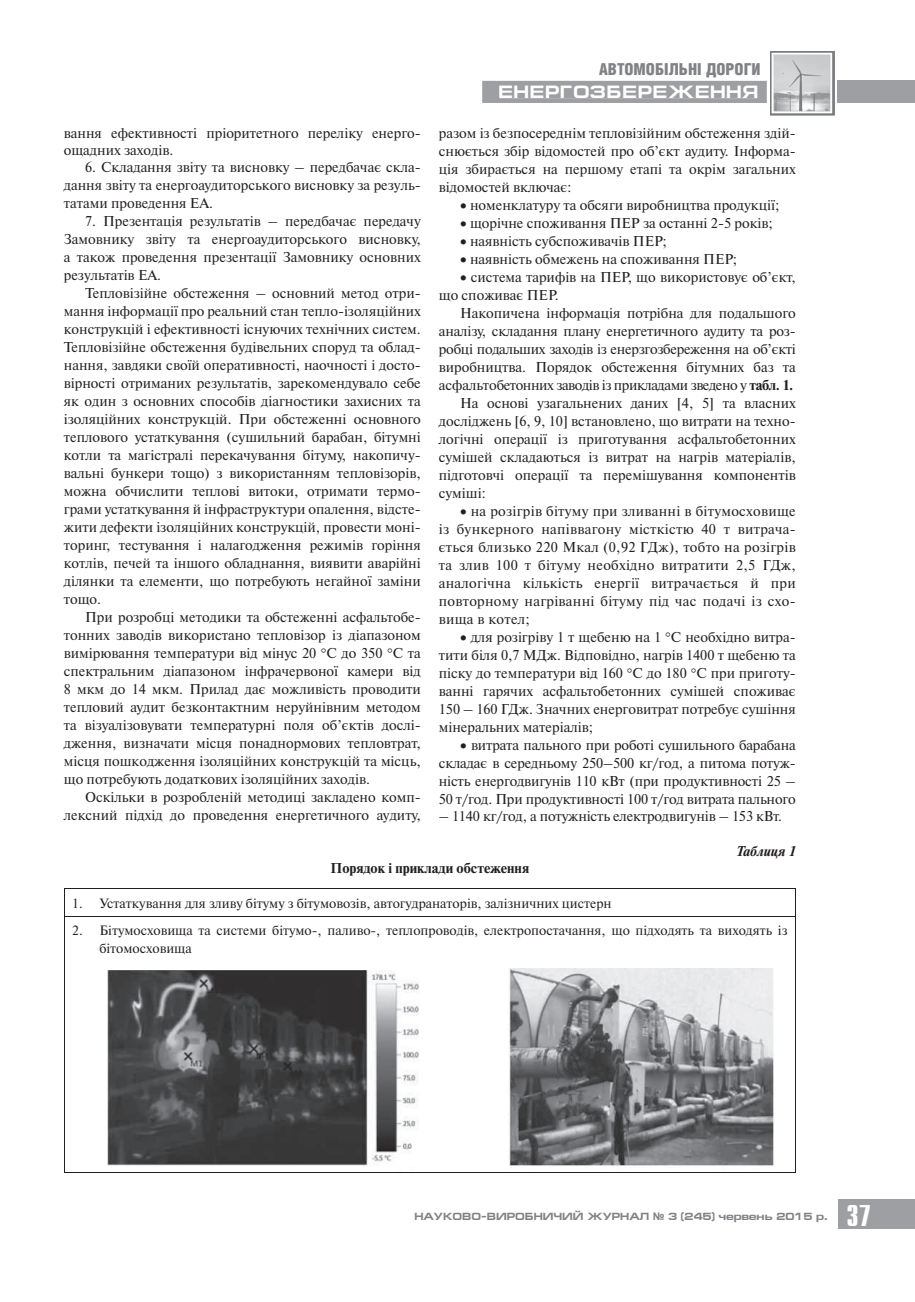
<style>
.page{position:relative;width:915px;height:1302px;background:#fff}
.page>*{position:absolute;margin:0;border:0;box-sizing:border-box;transform-origin:0 0}
.t1{font:700 30px "Compact C";color:#fff}
.t2{font:700 18px "Europe Ext";letter-spacing:.025em;color:#fff}
.t3{font:900 16.5px "Helios Cond";color:#808285}
.t4{font:14.25px/18px "Newton C";color:#231f20;text-align:justify}
.t5{font:14.25px "Newton C";letter-spacing:-.03em;color:#231f20}
.t6{font:14.25px "Newton C";letter-spacing:-.02em;color:#231f20}
.t7{font:700 14.25px "Newton C";color:#231f20}
.t8{font:italic 700 14.25px "Newton C";color:#231f20}
.t9{font:13.5px/27.6px "Newton C";color:#231f20}
.t10{font:700 10.5px "Europe Ext";color:#808285}
.s1{font-weight:700}
.s2{font-family:"Arial"}
</style>
<div class="page">
<svg style="left:482px;top:81px;width:284px;height:22px;background:#9ea0a3"></svg>
<div style="left:499px;top:86px;width:258px;height:12px;background:#9d9fa2"></div>
<div style="left:837px;top:81px;width:77px;height:22px;background:#9d9fa2"></div>
<img style="left:770px;top:51px;width:64px;height:64px">
<div style="left:838px;top:1198px;width:76px;height:30px;background:#9d9fa2"></div>
<hr style="left:64px;top:887px;width:296px;height:1px;background:#231f20">
<svg style="left:64px;top:888px;width:1px;height:27px"></svg>
<hr style="left:360px;top:887px;width:52px;height:1px;background:#231f20">
<hr style="left:412px;top:887px;width:57px;height:1px;background:#231f20">
<hr style="left:469px;top:887px;width:326px;height:1px;background:#231f20">
<hr style="left:64px;top:916px;width:1px;height:45px;background:#231f20">
<hr style="left:794px;top:916px;width:1px;height:45px;background:#231f20">
<hr style="left:64px;top:915px;width:296px;height:1px;background:#231f20">
<hr style="left:360px;top:915px;width:52px;height:1px;background:#231f20">
<hr style="left:412px;top:915px;width:57px;height:1px;background:#231f20">
<hr style="left:469px;top:915px;width:326px;height:1px;background:#231f20">
<hr style="left:64px;top:961px;width:1px;height:233px;background:#231f20">
<hr style="left:794px;top:961px;width:1px;height:233px;background:#231f20">
<img style="left:107px;top:970px;width:312px;height:196px">
<img style="left:509px;top:968px;width:265px;height:198px">
<div style="left:56px;top:1171px;width:16px;height:26px;background:#fff"></div>
<div style="left:784px;top:1172px;width:16px;height:26px;background:#fff"></div>
<hr style="left:65px;top:1171px;width:730px;height:1px;background:#231f20">
<p class="t3" style="left:599px;top:60px;width:163px">АВТОМОБІЛЬНI ДОРОГИ</p>
<p class="t2" style="left:498px;top:82px;width:262px">ЕНЕРГОЗБЕРЕЖЕННЯ</p>
<p class="t4" style="left:64px;top:124px;width:358px;line-height:17.1px">вання ефективності пріоритетного переліку енерго&shy;ощадних заходів.</p>
<p class="t4" style="left:64px;top:158px;width:358px;text-indent:21px">6. Складання звіту та висновку – передбачає скла&shy;дання звіту та енергоаудиторського висновку за резуль&shy;татами проведення ЕА.</p>
<p class="t4" style="left:64px;top:212px;width:358px;text-indent:21px">7. Презентація результатів – передбачає передачу Замовнику звіту та енергоаудиторського висновку, а також проведення презентації Замовнику основних результатів ЕА.</p>
<p class="t4" style="left:64px;top:284px;width:358px;text-indent:21px">Тепловізійне обстеження – основний метод отри&shy;мання інформації про реальний стан тепло-ізоляційних конструкцій і ефективності існуючих технічних систем.<br>Тепловізійне обстеження будівельних споруд та облад&shy;нання, завдяки своїй оперативності, наочності і досто&shy;вірності отриманих результатів, зарекомендувало себе як один з основних способів діагностики захисних та ізоляційних конструкцій. При обстеженні основного теплового устаткування (сушильний барабан, бітумні котли та магістралі перекачування бітуму, накопичу&shy;вальні бункери тощо) з використанням тепловізорів, можна обчислити теплові витоки, отримати термо&shy;грами устаткування й інфраструктури опалення, відсте&shy;жити дефекти ізоляційних конструкцій, провести моні&shy;торинг, тестування і налагодження режимів горіння котлів, печей та іншого обладнання, виявити аварійні ділянки та елементи, що потребують негайної заміни тощо.</p>
<p class="t4" style="left:64px;top:608px;width:358px;text-indent:21px">При розробці методики та обстеженні асфальтобе&shy;тонних заводів використано тепловізор із діапазоном вимірювання температури від мінус 20 С до 350 С та спектральним діапазоном інфрачервоної камери від 8 мкм до 14 мкм. Прилад дає можливість проводити тепловий аудит безконтактним неруйнівним методом та візуалізовувати температурні поля об’єктів дослі&shy;дження, визначати місця понаднормових тепловтрат, місця пошкодження ізоляційних конструкцій та місць, що потребують додаткових ізоляційних заходів.</p>
<p class="t4" style="left:64px;top:788px;width:358px;text-align:right">Оскільки в розробленій методиці закладено комп&shy;лексний підхід до проведення енергетичного аудиту,</p>
<p class="t4" style="left:438px;top:124px;width:358px">разом із безпосереднім тепловізійним обстеження здій&shy;снюється збір відомостей про об’єкт аудиту. Інформа&shy;ція збирається на першому етапі та окрім загальних відомостей включає:</p>
<p class="t4" style="left:460px;top:196px;width:321px">• номенклатуру та обсяги виробництва продукції;</p>
<p class="t4" style="left:460px;top:214px;width:314px">• щорічне споживання ПЕР за останні 2-5 років;</p>
<p class="t4" style="left:460px;top:232px;width:208px">• наявність субспоживачів ПЕР;</p>
<p class="t4" style="left:460px;top:250px;width:278px">• наявність обмежень на споживання ПЕР;</p>
<p class="t4" style="left:438px;top:268px;width:358px;text-indent:21px">• система тарифів на ПЕР, що використовує об’єкт, що споживає ПЕР.</p>
<p class="t4" style="left:460px;top:304px;width:337px">Накопичена інформація потрібна для подальшого</p>
<p class="t4" style="left:438px;top:322px;width:358px">аналізу, складання плану енергетичного аудиту та роз-</p>
<p class="t6" style="left:438px;top:341px;width:358px">робці подальших заходів із енерзгозбереження на об’єкті</p>
<p class="t4" style="left:438px;top:358px;width:358px">виробництва. Порядок обстеження бітумних баз та</p>
<p class="t5" style="left:438px;top:377px;width:356px">асфальтобетонних заводів із прикладами зведено у <span class="s1">табл. 1.</span></p>
<p class="t4" style="left:460px;top:394px;width:337px">На основі узагальнених даних [4, 5] та власних</p>
<p class="t4" style="left:438px;top:412px;width:358px">досліджень [6, 9, 10] встановлено, що витрати на техно-</p>
<p class="t4" style="left:438px;top:430px;width:358px">логічні операції із приготування асфальтобетонних</p>
<p class="t4" style="left:438px;top:448px;width:358px">сумішей складаються із витрат на нагрів матеріалів,</p>
<p class="t4" style="left:438px;top:466px;width:358px">підготовчі операції та перемішування компонентів</p>
<p class="t4" style="left:438px;top:484px;width:48px">суміші:</p>
<p class="t4" style="left:438px;top:502px;width:358px;text-indent:21px">• на розігрів бітуму при зливанні в бітумосховище із бункерного напіввагону місткістю 40 т витрача&shy;ється близько 220 Мкал (0,92 ГДж), тобто на розігрів та злив 100 т бітуму необхідно витратити 2,5 ГДж, аналогічна кількість енергії витрачається й при повторному нагріванні бітуму під час подачі із схо&shy;вища в котел;</p>
<p class="t4" style="left:438px;top:628px;width:358px;text-indent:21px">• для розігріву 1 т щебеню на 1 С необхідно витра&shy;тити біля 0,7 МДж. Відповідно, нагрів 1400 т щебеню та піску до температури від 160 С до 180 С при приготу&shy;ванні гарячих асфальтобетонних сумішей споживає 150 – 160 ГДж. Значних енерговитрат потребує сушіння мінеральних матеріалів;</p>
<p class="t4" style="left:438px;top:736px;width:358px;text-indent:21px">• витрата пального при роботі сушильного барабана складає в середньому 250–500 кг/год, а питома потуж&shy;ність енергодвигунів 110 кВт (при продуктивності 25 – 50 т/год. При продуктивності 100 т/год витрата пального</p>
<p class="t4" style="left:438px;top:807px;width:344px">– 1140 кг/год, а потужність електродвигунів – 153 кВт.</p>
<p class="t8" style="left:736px;top:843px;width:61px">Таблиця 1</p>
<p class="t7" style="left:330px;top:859px;width:200px">Порядок і приклади обстеження</p>
<p class="t9" style="left:99px;top:889px;width:689px;text-indent:-27px">1. Устаткування для зливу бітуму з бітумовозів, автогудранаторів, залізничних цистерн<br>Бітумосховища та системи бітумо-, паливо-, теплопроводів, електропостачання, що підходять та виходять із</p>
<p class="t9" style="left:72px;top:916px;width:12px">2.</p>
<p class="t9" style="left:99px;top:934px;width:94px">бітомосховища</p>
<p class="t10" style="left:414px;top:1210px;width:415px">НАУКОВО-ВИРОБНИЧИЙ ЖУРНАЛ <span class="s2">№</span> 3 (245) червень 2015 р.</p>
<h1 class="t1" style="left:846px;top:1200px;width:26px">37</h1>
</div>
